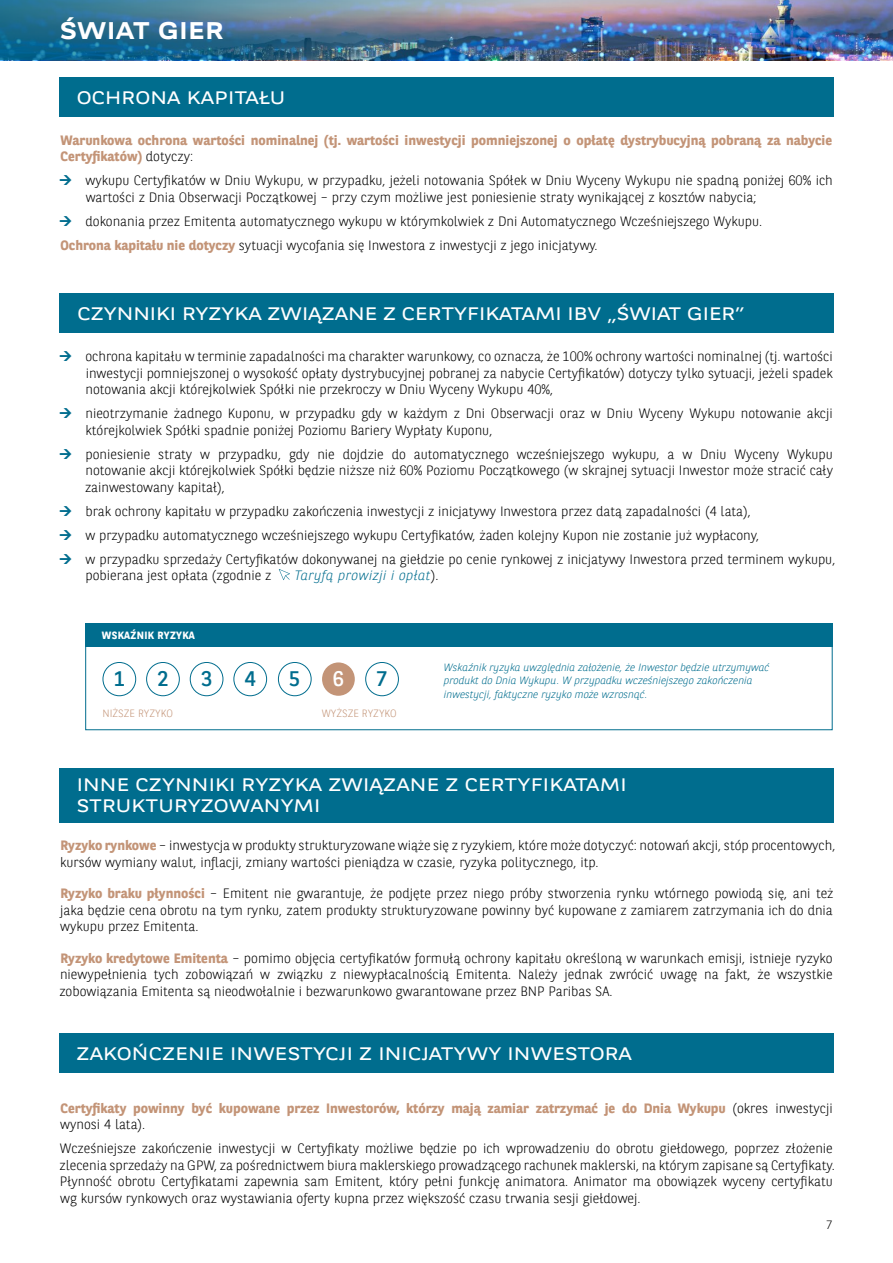
<style>
.page{position:relative;width:893px;height:1263px;background:#fff}
.page>*{position:absolute;margin:0;border:0;box-sizing:border-box;transform-origin:0 0}
.t1{font:700 24px "BNPP Expanded Sans";letter-spacing:.01em;color:#fff}
.t2{font:21px "BNPP Sans";color:#006d8e}
.t3{font:21px "BNPP Sans";color:#fff}
.t4{font:18px/21px "BNPP Expanded Sans";letter-spacing:.01em;color:#fff}
.t5{font:300 13.5px/16.5px "BNPP Sans";color:#000}
.t6{font:700 13.5px/16.5px "BNPP Sans";color:#c39477}
.t7{font:italic 300 13.5px "BNPP Sans";letter-spacing:.03em;color:#006d8e}
.t8{font:300 12px "BNPP Sans";color:#000}
.t9{font:italic 300 10.5px/13.5px "BNPP Sans";color:#006d8e}
.t10{font:300 10.5px "BNPP Sans";color:#c39477}
.t11{font:700 10.5px "BNPP Sans";letter-spacing:.03em;color:#fff}
.s1{font-weight:300;color:#000}
.s2{font-weight:700;color:#c39477}
.s3{font-style:normal;color:#000}
</style>
<div class="page">
<img style="left:0;top:0;width:893px;height:60px">
<div style="left:59px;top:77px;width:774px;height:39px;background:#006d8e"></div>
<svg style="left:279px;top:569px;width:11px;height:11px"></svg>
<div style="left:59px;top:294px;width:774px;height:39px;background:#006d8e"></div>
<div style="left:85px;top:623px;width:747px;height:24px;background:#006d8e"></div>
<div style="left:146px;top:662px;width:34px;height:34px;border:1px solid #006d8e;border-radius:50%"></div>
<div style="left:322px;top:662px;width:33px;height:34px;background:#c39477;border-radius:50%"></div>
<div style="left:190px;top:662px;width:33px;height:34px;border:1px solid #006d8e;border-radius:50%"></div>
<div style="left:365px;top:662px;width:34px;height:34px;border:1px solid #006d8e;border-radius:50%"></div>
<div style="left:233px;top:662px;width:34px;height:34px;border:1px solid #006d8e;border-radius:50%"></div>
<div style="left:278px;top:662px;width:34px;height:34px;border:1px solid #006d8e;border-radius:50%"></div>
<div style="left:103px;top:662px;width:33px;height:34px;border:1px solid #006d8e;border-radius:50%"></div>
<div style="left:59px;top:768px;width:774px;height:54px;background:#006d8e"></div>
<div style="left:59px;top:1033px;width:774px;height:39px;background:#006d8e"></div>
<h1 class="t1" style="left:60px;top:14px;width:165px">ŚWIAT GIER</h1>
<h3 class="t4" style="left:77px;top:86px;width:210px">OCHRONA KAPITAŁU</h3>
<p class="t6" style="left:60px;top:131px;width:773px">Warunkowa ochrona wartości nominalnej (tj. wartości inwestycji pomniejszonej o opłatę dystrybucyjną pobraną za nabycie<br>Certyfikatów) <span class="s1">dotyczy:</span></p>
<p class="t5" style="left:86px;top:172px;width:749px">wykupu Certyfikatów w Dniu Wykupu, w przypadku, jeżeli notowania Spółek w Dniu Wyceny Wykupu nie spadną poniżej 60% ich wartości z Dnia Obserwacji Początkowej – przy czym możliwe jest poniesienie straty wynikającej z kosztów nabycia;</p>
<p class="t5" style="left:61px;top:208px;width:703px;line-height:24px;text-indent:25px">dokonania przez Emitenta automatycznego wykupu w którymkolwiek z Dni Automatycznego Wcześniejszego Wykupu.<br><span class="s2">Ochrona kapitału nie dotyczy</span> sytuacji wycofania się Inwestora z inwestycji z jego inicjatywy.</p>
<h3 class="t4" style="left:78px;top:302px;width:669px">CZYNNIKI RYZYKA ZWIĄZANE Z CERTYFIKATAMI IBV „ŚWIAT GIER”</h3>
<p class="t5" style="left:85px;top:347px;width:749px;text-align:justify">ochrona kapitału w terminie zapadalności ma charakter warunkowy, co oznacza, że 100% ochrony wartości nominalnej (tj. wartości inwestycji pomniejszonej o wysokość opłaty dystrybucyjnej pobranej za nabycie Certyfikatów) dotyczy tylko sytuacji, jeżeli spadek notowania akcji którejkolwiek Spółki nie przekroczy w Dniu Wyceny Wykupu 40%,</p>
<p class="t5" style="left:85px;top:404px;width:749px">nieotrzymanie żadnego Kuponu, w przypadku gdy w każdym z Dni Obserwacji oraz w Dniu Wyceny Wykupu notowanie akcji którejkolwiek Spółki spadnie poniżej Poziomu Bariery Wypłaty Kuponu,</p>
<p class="t5" style="left:85px;top:445px;width:750px;text-align:justify">poniesienie straty w przypadku, gdy nie dojdzie do automatycznego wcześniejszego wykupu, a w Dniu Wyceny Wykupu notowanie akcji którejkolwiek Spółki będzie niższe niż 60% Poziomu Początkowego (w skrajnej sytuacji Inwestor może stracić cały zainwestowany kapitał),</p>
<p class="t5" style="left:85px;top:498px;width:751px;line-height:24px">brak ochrony kapitału w przypadku zakończenia inwestycji z inicjatywy Inwestora przez datą zapadalności (4 lata),<br>w przypadku automatycznego wcześniejszego wykupu Certyfikatów, żaden kolejny Kupon nie zostanie już wypłacony,<br>w przypadku sprzedaży Certyfikatów dokonywanej na giełdzie po cenie rynkowej z inicjatywy Inwestora przed terminem wykupu,</p>
<p class="t5" style="left:86px;top:566px;width:187px">pobierana jest opłata (zgodnie z</p>
<p class="t7" style="left:295px;top:566px;width:145px">Taryfą prowizji i opłat<span class="s3">).</span></p>
<p class="t11" style="left:102px;top:628px;width:95px">WSKAŹNIK RYZYKA</p>
<h2 class="t2" style="left:114px;top:665px;width:13px">1</h2>
<h2 class="t2" style="left:157px;top:665px;width:13px">2</h2>
<h2 class="t2" style="left:201px;top:665px;width:13px">3</h2>
<h2 class="t2" style="left:245px;top:665px;width:13px">4</h2>
<h2 class="t2" style="left:289px;top:665px;width:13px">5</h2>
<h2 class="t3" style="left:333px;top:665px;width:13px">6</h2>
<h2 class="t2" style="left:376px;top:665px;width:13px">7</h2>
<p class="t10" style="left:102px;top:706px;width:72px">NIŻSZE RYZYKO</p>
<p class="t10" style="left:322px;top:706px;width:76px">WYŻSZE RYZYKO</p>
<p class="t9" style="left:444px;top:660px;width:327px">Wskaźnik ryzyka uwzględnia założenie, że Inwestor będzie utrzymywać produkt do Dnia Wykupu. W przypadku wcześniejszego zakończenia inwestycji, faktyczne ryzyko może wzrosnąć.</p>
<h3 class="t4" style="left:77px;top:774px;width:552px">INNE CZYNNIKI RYZYKA ZWIĄZANE Z CERTYFIKATAMI<br>STRUKTURYZOWANYMI</h3>
<p class="t5" style="left:60px;top:837px;width:777px"><span class="s2">Ryzyko rynkowe</span> – inwestycja w produkty strukturyzowane wiąże się z ryzykiem, które może dotyczyć: notowań akcji, stóp procentowych, kursów wymiany walut, inflacji, zmiany wartości pieniądza w czasie, ryzyka politycznego, itp.</p>
<p class="t5" style="left:60px;top:885px;width:775px;text-align:justify"><span class="s2">Ryzyko braku płynności</span> – Emitent nie gwarantuje, że podjęte przez niego próby stworzenia rynku wtórnego powiodą się, ani też jaka będzie cena obrotu na tym rynku, zatem produkty strukturyzowane powinny być kupowane z zamiarem zatrzymania ich do dnia wykupu przez Emitenta.</p>
<p class="t5" style="left:60px;top:949px;width:775px;text-align:justify"><span class="s2">Ryzyko kredytowe Emitenta</span> – pomimo objęcia certyfikatów formułą ochrony kapitału określoną w warunkach emisji, istnieje ryzyko niewypełnienia tych zobowiązań w związku z niewypłacalnością Emitenta. Należy jednak zwrócić uwagę na fakt, że wszystkie zobowiązania Emitenta są nieodwołalnie i bezwarunkowo gwarantowane przez BNP Paribas SA.</p>
<h3 class="t4" style="left:76px;top:1042px;width:557px">ZAKOŃCZENIE INWESTYCJI Z INICJATYWY INWESTORA</h3>
<p class="t6" style="left:60px;top:1099px;width:774px">Certyfikaty powinny być kupowane przez Inwestorów, którzy mają zamiar zatrzymać je do Dnia Wykupu <span class="s1">(okres inwestycji wynosi 4 lata).</span></p>
<p class="t5" style="left:59px;top:1140px;width:777px">Wcześniejsze zakończenie inwestycji w Certyfikaty możliwe będzie po ich wprowadzeniu do obrotu giełdowego, poprzez złożenie zlecenia sprzedaży na GPW, za pośrednictwem biura maklerskiego prowadzącego rachunek maklerski, na którym zapisane są Certyfikaty.<br>Płynność obrotu Certyfikatami zapewnia sam Emitent, który pełni funkcję animatora. Animator ma obowiązek wyceny certyfikatu wg kursów rynkowych oraz wystawiania oferty kupna przez większość czasu trwania sesji giełdowej.</p>
<p class="t8" style="left:826px;top:1216px;width:8px">7</p>
</div>
